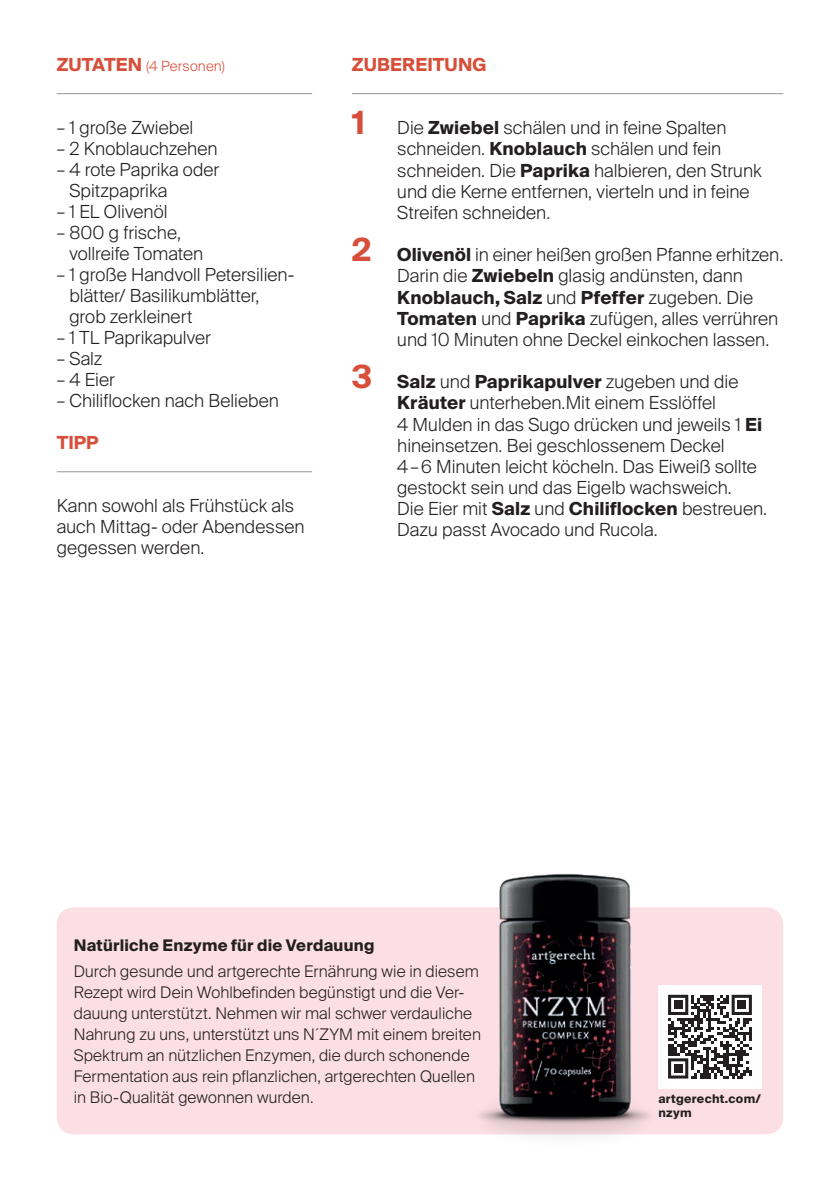
<style>
.page{position:relative;width:840px;height:1191px;background:#fff}
.page>*{position:absolute;margin:0;border:0;box-sizing:border-box;transform-origin:0 0}
.t1{font:300 18px/21.2px "Suisse Intl";color:#231f20}
.t2{font:700 18px "Suisse Intl";letter-spacing:.005em;color:#d74f3a}
.t3{font:300 16px/21px "Suisse Intl";letter-spacing:.005em;color:#231f20}
.t4{font:700 16px "Suisse Intl";letter-spacing:.015em;color:#231f20}
.t5{font:300 14px "Suisse Intl";letter-spacing:.015em;color:#d74f3a}
.t6{font:700 12px/14px "Suisse Intl";letter-spacing:.025em;color:#231f20}
.s1{font-weight:700;font-size:18px}
.s2{font-weight:700;font-size:32px;color:#d74f3a}
.s3{font-weight:700}
</style>
<div class="page">
<hr style="left:351px;top:93px;width:431px;height:1px;background:#939598">
<div style="left:57px;top:907px;width:725px;height:227px;background:#fbdfe4;border-radius:17px"></div>
<hr style="left:57px;top:93px;width:255px;height:1px;background:#939598">
<hr style="left:57px;top:471px;width:255px;height:1px;background:#939598">
<img style="left:391px;top:874px;width:346px;height:263px">
<div style="left:658px;top:985px;width:103px;height:103px;background:#fff"></div>
<svg style="left:668px;top:994px;width:83px;height:84px"></svg>
<div style="left:673px;top:1000px;width:9px;height:9px;background:#231f20"></div>
<div style="left:737px;top:1000px;width:8px;height:9px;background:#231f20"></div>
<div style="left:673px;top:1064px;width:9px;height:8px;background:#231f20"></div>
<p class="t5" style="left:57px;top:58px;width:169px"><span class="s1">ZUTATEN</span> (4 Personen)</p>
<p class="t1" style="left:57px;top:117px;width:138px">– 1 große Zwiebel</p>
<p class="t1" style="left:57px;top:138px;width:162px">– 2 Knoblauchzehen</p>
<p class="t1" style="left:69px;top:159px;width:151px;text-indent:-13px">– 4 rote Paprika oder<br>Spitzpaprika</p>
<p class="t1" style="left:57px;top:201px;width:112px">– 1 EL Olivenöl</p>
<p class="t1" style="left:69px;top:222px;width:135px;text-indent:-13px">– 800 g frische, vollreife Tomaten</p>
<p class="t1" style="left:69px;top:264px;width:226px;text-indent:-13px">– 1 große Handvoll Petersilien&shy;blätter/ Basilikumblätter, grob zerkleinert</p>
<p class="t1" style="left:57px;top:327px;width:155px">– 1 TL Paprikapulver</p>
<p class="t1" style="left:57px;top:348px;width:47px">– Salz</p>
<p class="t1" style="left:57px;top:369px;width:59px">– 4 Eier</p>
<p class="t1" style="left:57px;top:390px;width:223px">– Chiliflocken nach Belieben</p>
<p class="t2" style="left:57px;top:432px;width:43px">TIPP</p>
<p class="t1" style="left:57px;top:495px;width:249px">Kann sowohl als Frühstück als auch Mittag- oder Abendessen gegessen werden.</p>
<p class="t2" style="left:351px;top:54px;width:136px">ZUBEREITUNG</p>
<p class="t1" style="left:397px;top:117px;width:365px;text-indent:-45px"><span class="s2">1</span> Die <span class="s3">Zwiebel</span> schälen und in feine Spalten schneiden. <span class="s3">Knoblauch</span> schälen und fein schneiden. Die <span class="s3">Paprika</span> halbieren, den Strunk und die Kerne entfernen, vierteln und in feine Streifen schneiden.</p>
<p class="t1" style="left:397px;top:244px;width:387px;text-indent:-45px"><span class="s2">2</span> <span class="s3">Olivenöl</span> in einer heißen großen Pfanne erhitzen.<br>Darin die <span class="s3">Zwiebeln</span> glasig andünsten, dann <span class="s3">Knoblauch, Salz</span> und <span class="s3">Pfeffer</span> zugeben. Die <span class="s3">Tomaten</span> und <span class="s3">Paprika</span> zufügen, alles verrühren und 10 Minuten ohne Deckel einkochen lassen.</p>
<p class="t1" style="left:397px;top:371px;width:371px;text-indent:-45px"><span class="s2">3</span> <span class="s3">Salz</span> und <span class="s3">Paprikapulver</span> zugeben und die <span class="s3">Kräuter</span> unterheben.Mit einem Esslöffel<br>4 Mulden in das Sugo drücken und jeweils 1 <span class="s3">Ei </span>hineinsetzen. Bei geschlossenem Deckel<br>4–6 Minuten leicht köcheln. Das Eiweiß sollte gestockt sein und das Eigelb wachsweich.<br>Die Eier mit <span class="s3">Salz</span> und <span class="s3">Chiliflocken</span> bestreuen.<br>Dazu passt Avocado und Rucola.</p>
<p class="t4" style="left:74px;top:935px;width:302px">Natürliche Enzyme für die Verdauung</p>
<p class="t3" style="left:74px;top:961px;width:408px">Durch gesunde und artgerechte Ernährung wie in diesem Rezept wird Dein Wohlbefinden begünstigt und die Ver&shy;dauung unterstützt. Nehmen wir mal schwer verdauliche Nahrung zu uns, unterstützt uns N´ZYM mit einem breiten Spektrum an nützlichen Enzymen, die durch schonende Fermentation aus rein pflanzlichen, artgerechten Quellen in Bio-Qualität gewonnen wurden.</p>
<p class="t6" style="left:658px;top:1092px;width:104px">artgerecht.com/ nzym</p>
</div>
